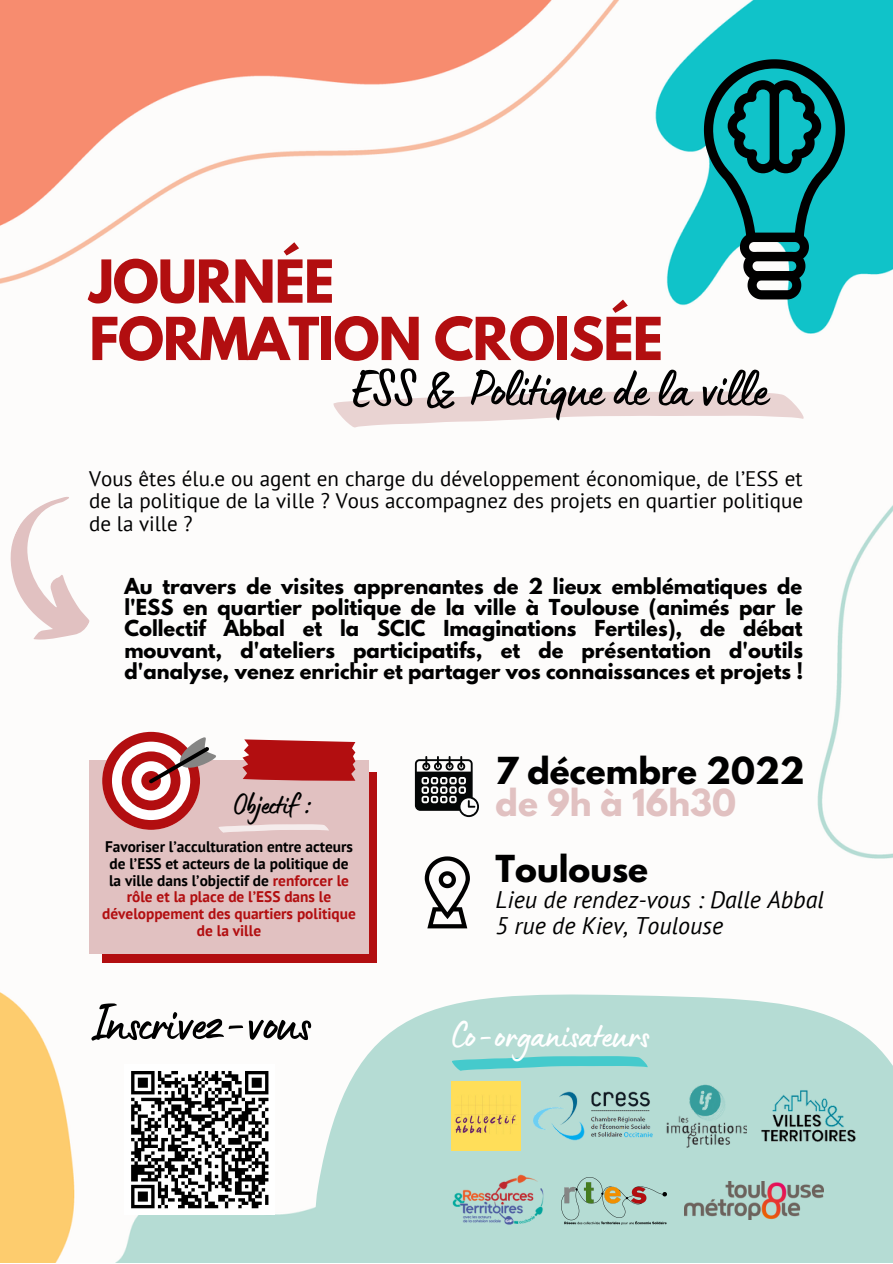
<style>
.page{position:relative;width:893px;height:1264px;background:#fff}
.page>*{position:absolute;margin:0;border:0;box-sizing:border-box;transform-origin:0 0}
.t1{font:53.1px "Lumios Marker";letter-spacing:-.02em;color:#000}
.t2{font:700 52.5px/57.3px "League Spartan";letter-spacing:-.02em;color:#b20e10}
.t3{font:37.95px "Lumios Marker";color:#fff}
.t4{font:700 33px "League Spartan";color:#000}
.t5{font:700 33px "League Spartan";color:#e1c1c1}
.t6{font:30.9px "Lumios Marker";letter-spacing:-.02em;color:#000}
.t7{font:italic 24px/25.8px "PT Sans";color:#000}
.t8{font:21px/22.5px "PT Sans";color:#000;text-align:justify}
.t9{font:700 19.5px/21.3px "League Spartan";color:#000;text-align:justify}
.t10{font:700 15.3px/16.8px "PT Sans";color:#000;text-align:center}
.s1{color:#b20e10}
</style>
<div class="page">
<img style="left:0;top:0;width:892px;height:1262px">
<svg style="left:415px;top:756px;width:64px;height:21px"></svg>
<svg style="left:333px;top:391px;width:470px;height:36px"></svg>
<svg style="left:703px;top:59px;width:141px;height:240px;background:#1d8e91"></svg>
<div style="left:89px;top:760px;width:280px;height:193px;background:#e1c1c1"></div>
<svg style="left:102px;top:731px;width:253px;height:99px"></svg>
<svg style="left:175px;top:777px;width:717px;height:485px"></svg>
<svg style="left:452px;top:1056px;width:195px;height:14px;background:#67cfce"></svg>
<img style="left:684px;top:1181px;width:139px;height:38px">
<img style="left:562px;top:1177px;width:104px;height:47px">
<img style="left:665px;top:1084px;width:81px;height:63px">
<img style="left:452px;top:1081px;width:68px;height:69px">
<img style="left:533px;top:1091px;width:119px;height:50px">
<img style="left:759px;top:1089px;width:98px;height:53px">
<svg style="left:0;top:483px;width:135px;height:175px"></svg>
<div style="left:124px;top:1064px;width:151px;height:150px;background:#fff"></div>
<svg style="left:131px;top:1071px;width:138px;height:138px"></svg>
<img style="left:452px;top:1173px;width:92px;height:53px">
<h2 class="t2" style="left:89px;top:259px;width:575px">JOURNÉE<br>FORMATION CROISÉE</h2>
<h1 class="t1" style="left:352px;top:372px;width:417px">ESS &amp; Politique de la ville</h1>
<p class="t8" style="left:89px;top:466px;width:715px">Vous êtes élu.e ou agent en charge du développement économique, de l’ESS et de la politique de la ville ? Vous accompagnez des projets en quartier politique de la ville ?</p>
<p class="t9" style="left:124px;top:577px;width:680px">Au travers de visites apprenantes de 2 lieux emblématiques de l'ESS en quartier politique de la ville à Toulouse (animés par le Collectif Abbal et la SCIC Imaginations Fertiles), de débat mouvant, d'ateliers participatifs, et de présentation d'outils d'analyse, venez enrichir et partager vos connaissances et projets !</p>
<h3 class="t6" style="left:232px;top:794px;width:80px">Objectif :</h3>
<p class="t10" style="left:102px;top:837px;width:255px">Favoriser l’acculturation entre acteurs de l’ESS et acteurs de la politique de la ville dans l’objectif de <span class="s1">renforcer le rôle et la place de l’ESS dans le développement des quartiers politique de la ville</span></p>
<h1 class="t1" style="left:88px;top:1006px;width:224px">Inscrivez-vous</h1>
<h3 class="t4" style="left:495px;top:754px;width:310px">7 décembre 2022</h3>
<h3 class="t5" style="left:495px;top:786px;width:242px">de 9h à 16h30</h3>
<h3 class="t4" style="left:495px;top:851px;width:154px">Toulouse</h3>
<p class="t7" style="left:495px;top:885px;width:330px">Lieu de rendez-vous : Dalle Abbal<br>5 rue de Kiev, Toulouse</p>
<h3 class="t3" style="left:452px;top:1023px;width:199px">Co-organisateurs</h3>
</div>
